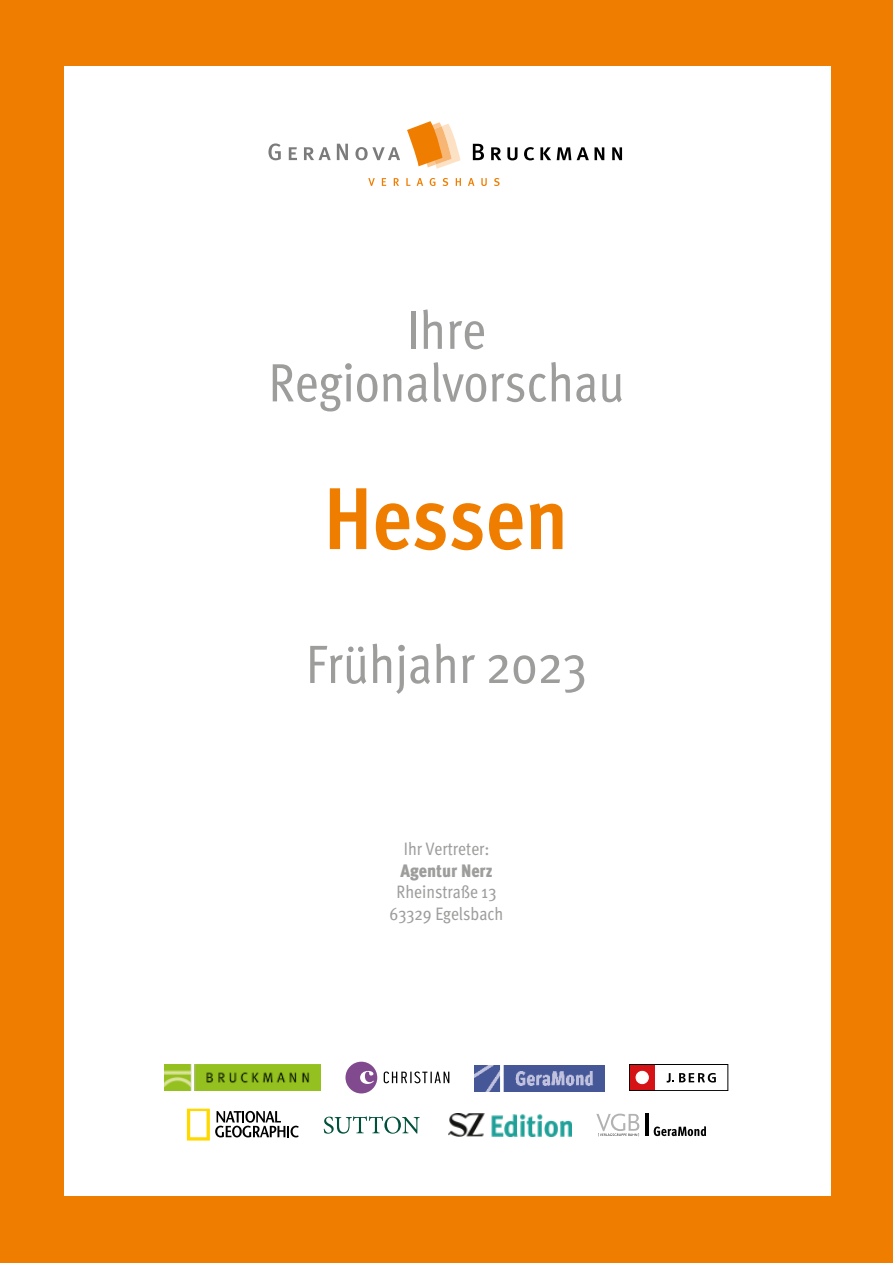
<style>
.page{position:relative;width:893px;height:1263px;background:#ef7d00}
.page>*{position:absolute;margin:0;border:0;box-sizing:border-box;transform-origin:0 0}
.t1{font:700 87.75px "Meta Cond";color:#ef7d00}
.t2{font:54px/52.5px "Meta Cond";color:#9d9d9c;text-align:center}
.t3{font:18px/21.6px "Meta Cond";color:#9d9d9c;text-align:center}
.t4{font:900 18px "Meta Cond";color:#9d9d9c}
</style>
<div class="page">
<div style="left:64px;top:67px;width:767px;height:1129px;background:#fff"></div>
<svg style="left:473px;top:144px;width:11px;height:16px"></svg>
<svg style="left:491px;top:147px;width:10px;height:13px"></svg>
<svg style="left:507px;top:147px;width:10px;height:13px"></svg>
<svg style="left:524px;top:147px;width:10px;height:13px"></svg>
<svg style="left:540px;top:147px;width:11px;height:13px"></svg>
<svg style="left:557px;top:147px;width:14px;height:13px"></svg>
<svg style="left:577px;top:147px;width:27px;height:13px"></svg>
<svg style="left:612px;top:147px;width:10px;height:13px"></svg>
<svg style="left:268px;top:143px;width:13px;height:17px"></svg>
<svg style="left:289px;top:147px;width:8px;height:13px"></svg>
<svg style="left:304px;top:147px;width:27px;height:13px"></svg>
<svg style="left:337px;top:144px;width:11px;height:16px"></svg>
<svg style="left:355px;top:147px;width:45px;height:13px"></svg>
<svg style="left:368px;top:178px;width:7px;height:8px"></svg>
<svg style="left:382px;top:178px;width:4px;height:8px"></svg>
<svg style="left:394px;top:178px;width:5px;height:8px"></svg>
<svg style="left:406px;top:178px;width:5px;height:8px"></svg>
<svg style="left:417px;top:178px;width:6px;height:8px"></svg>
<svg style="left:430px;top:178px;width:5px;height:8px"></svg>
<svg style="left:443px;top:178px;width:5px;height:8px"></svg>
<svg style="left:456px;top:178px;width:5px;height:8px"></svg>
<svg style="left:468px;top:178px;width:6px;height:8px"></svg>
<svg style="left:481px;top:178px;width:6px;height:8px"></svg>
<svg style="left:494px;top:178px;width:6px;height:8px"></svg>
<svg style="left:407px;top:121px;width:53px;height:48px"></svg>
<img style="left:474px;top:1065px;width:130px;height:26px">
<img style="left:165px;top:1064px;width:156px;height:27px">
<div style="left:345px;top:1062px;width:32px;height:31px;background:#814a8e;border-radius:50%"></div>
<svg style="left:360px;top:1071px;width:14px;height:13px"></svg>
<svg style="left:384px;top:1071px;width:65px;height:12px"></svg>
<div style="left:629px;top:1064px;width:26px;height:27px;background:#d51317"></div>
<div style="left:636px;top:1071px;width:12px;height:12px;background:#fff;border-radius:50%"></div>
<div style="left:636px;top:1071px;width:12px;height:12px;border:1px solid #fff;border-radius:50%"></div>
<svg style="left:667px;top:1073px;width:49px;height:9px"></svg>
<div style="left:629px;top:1064px;width:99px;height:27px;border:1px solid #000"></div>
<img style="left:448px;top:1113px;width:123px;height:23px">
<svg style="left:324px;top:1116px;width:96px;height:17px"></svg>
<svg style="left:187px;top:1109px;width:112px;height:31px"></svg>
<svg style="left:596px;top:1113px;width:43px;height:23px"></svg>
<hr style="left:645px;top:1114px;width:4px;height:22px;background:#000">
<svg style="left:654px;top:1126px;width:52px;height:10px"></svg>
<h2 class="t2" style="left:269px;top:303px;width:357px">Ihre<br>Regionalvorschau</h2>
<h1 class="t1" style="left:324px;top:467px;width:246px">Hessen</h1>
<h2 class="t2" style="left:306px;top:638px;width:282px">Frühjahr 2023</h2>
<p class="t3" style="left:404px;top:838px;width:87px">Ihr Vertreter:</p>
<p class="t4" style="left:400px;top:860px;width:93px">Agentur Nerz</p>
<p class="t3" style="left:390px;top:881px;width:115px">Rheinstraße 13<br>63329 Egelsbach</p>
</div>
